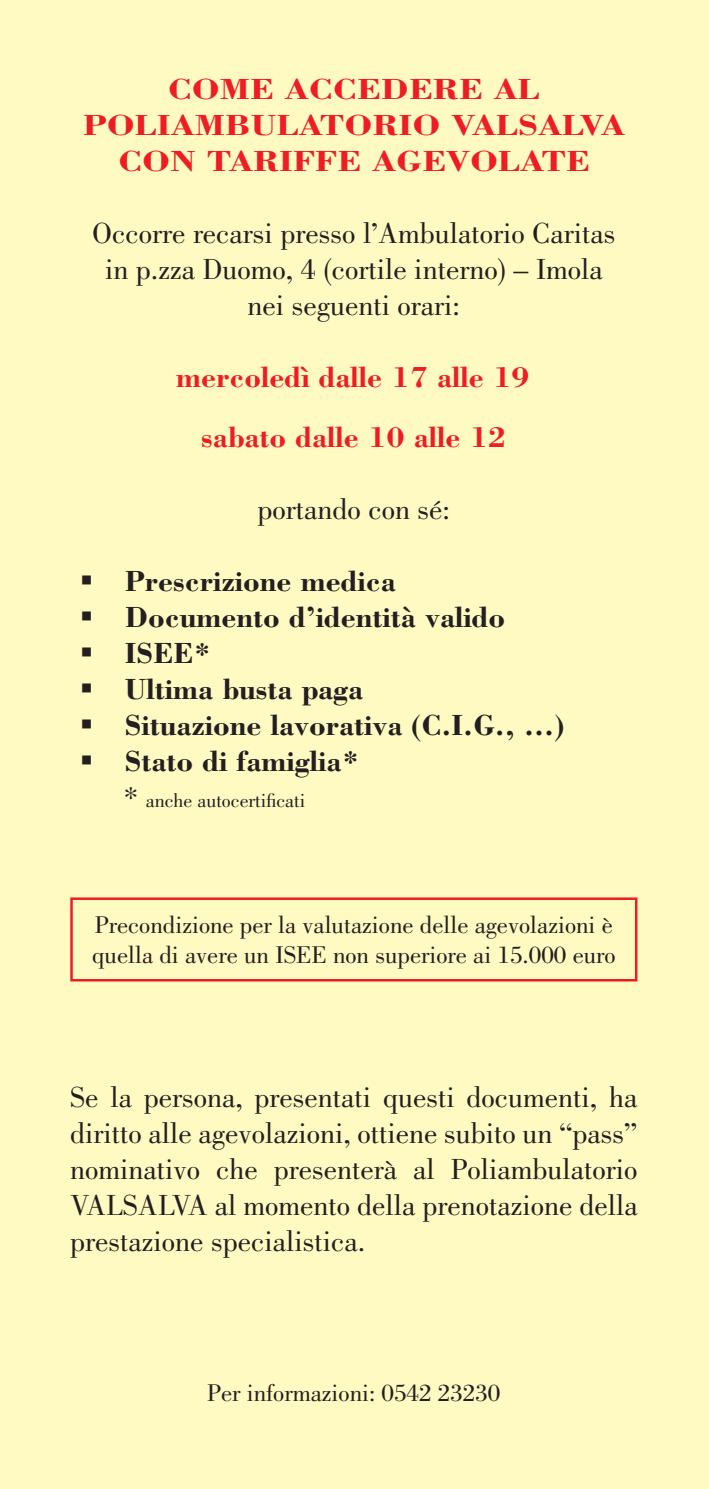
<style>
.page{position:relative;width:709px;height:1489px;background:#fff}
.page>*{position:absolute;margin:0;border:0;box-sizing:border-box;transform-origin:0 0}
.t1{font:30px/36px "Bodoni";color:#231f20;text-align:center}
.t2{font:700 30px "Bodoni";color:#231f20}
.t3{font:700 30px/36px "Bodoni";color:#ee1d23;text-align:center;scale:1.2 1}
.t4{font:700 30px/60px "Bodoni";color:#ee1d23;text-align:center}
.t5{font:25px/30px "Bodoni";color:#231f20}
.t6{font:20px "Bodoni";color:#231f20}
.s1{font-size:30px}
</style>
<div class="page">
<div style="left:0;top:0;width:709px;height:1488px;background:#fffac1"></div>
<div style="left:70px;top:897px;width:567px;height:84px;border:2px solid #ee1d23"></div>
<p class="t3" style="left:83px;top:70px;width:453px">COME ACCEDERE AL<br>POLIAMBULATORIO VALSALVA<br>CON TARIFFE AGEVOLATE</p>
<p class="t1" style="left:92px;top:215px;width:525px">Occorre recarsi presso l’Ambulatorio Caritas in p.zza Duomo, 4 (cortile interno) – Imola nei seguenti orari:</p>
<p class="t4" style="left:176px;top:346px;width:355px">mercoledì dalle 17 alle 19 sabato dalle 10 alle 12</p>
<p class="t1" style="left:257px;top:491px;width:194px">portando con sé:</p>
<p class="t2" style="left:80px;top:562px;width:317px">▪ Prescrizione medica</p>
<p class="t2" style="left:80px;top:598px;width:427px">▪ Documento d’identità valido</p>
<p class="t2" style="left:80px;top:634px;width:133px">▪ ISEE*</p>
<p class="t2" style="left:80px;top:670px;width:285px">▪ Ultima busta paga</p>
<p class="t2" style="left:80px;top:706px;width:486px">▪ Situazione lavorativa (C.I.G., …)</p>
<p class="t2" style="left:80px;top:742px;width:281px">▪ Stato di famiglia*</p>
<p class="t6" style="left:123px;top:789px;width:183px"><span class="s1">*</span> anche autocertificati</p>
<p class="t5" style="left:92px;top:909px;width:525px">Precondizione per la valutazione delle agevolazioni è quella di avere un ISEE non superiore ai 15.000 euro</p>
<p class="t1" style="left:70px;top:1079px;width:569px;text-align:justify">Se la persona, presentati questi documenti, ha diritto alle agevolazioni, ottiene subito un “pass” nominativo che presenterà al Poliambulatorio VALSALVA al momento della prenotazione della prestazione specialistica.</p>
<p class="t5" style="left:207px;top:1377px;width:295px">Per informazioni: 0542 23230</p>
</div>
